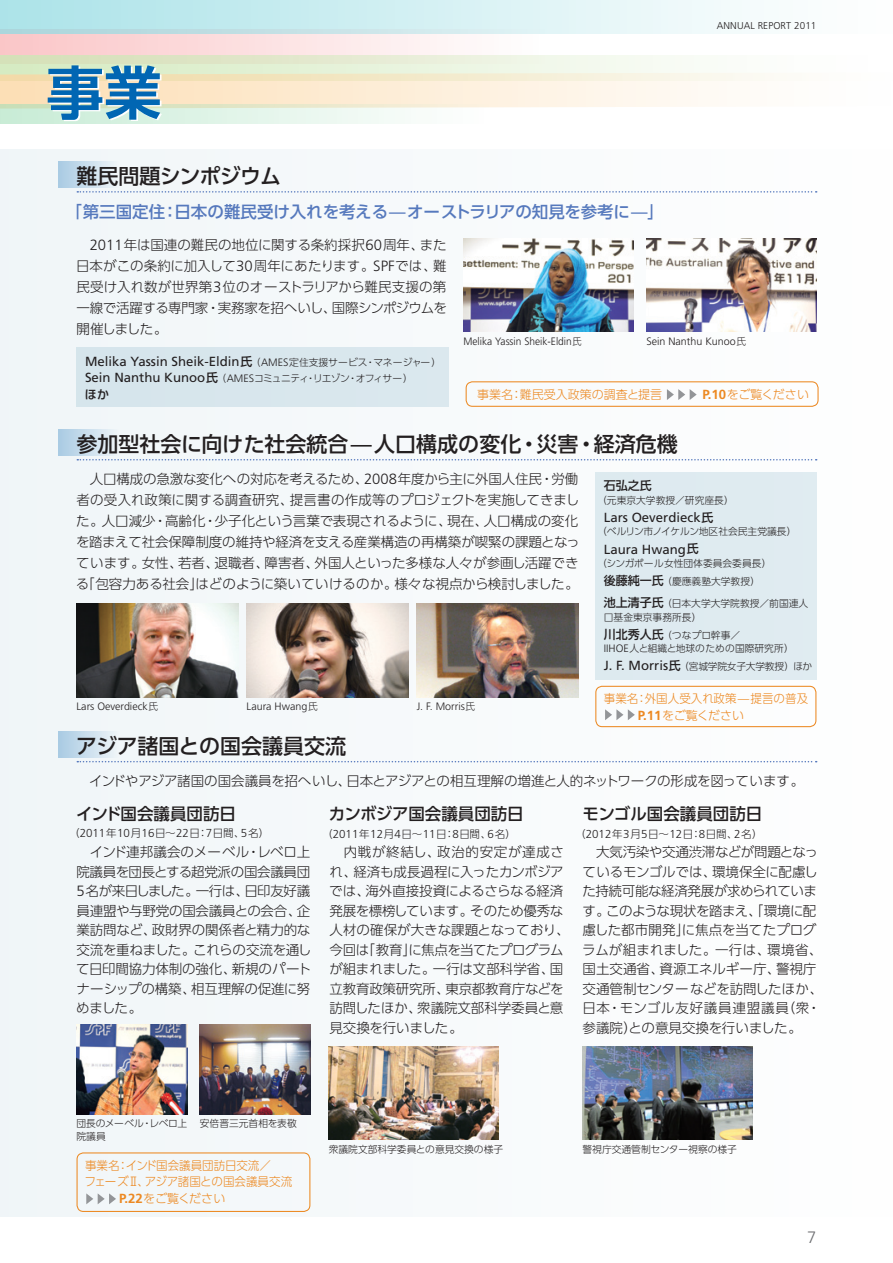
<style>
.page{position:relative;width:893px;height:1263px;background:#fff}
.page>*{position:absolute;margin:0;border:0;box-sizing:border-box;transform-origin:0 0}
.t1{font:700 57.75px "UD Shin Go Pro De";color:#0166b3}
.t2{font:500 21px "UD Shin Go Pro";color:#231f20}
.t3{font:500 21px "UD Shin Go Pro";letter-spacing:-.035em;color:#231f20}
.t4{font:500 16.5px "UD Shin Go Pro";color:#5679bd}
.t5{font:500 16.5px "UD Shin Go Pro";color:#231f20}
.t6{font:300 16.5px "Frutiger";color:#6c6d70}
.t7{font:300 13.5px/19.5px "UD Shin Go Pro";letter-spacing:-.015em;color:#231f20;text-align:justify}
.t8{font:13.2px "Frutiger";color:#231f20}
.t9{font:300 12px/16.5px "UD Shin Go Pro";color:#ec8922;scale:.96 1}
.t10{font:300 12px "UD Shin Go Pro";color:#ec8922}
.t11{font:500 12px "UD Shin Go Pro";color:#231f20}
.t12{font:300 10.8px "Frutiger";color:#231f20}
.t13{font:300 10.8px "Frutiger";color:#231f20;scale:.95 1}
.t14{font:300 10.5px "UD Shin Go Pro";color:#231f20}
.t15{font:300 9.9px "Frutiger";letter-spacing:.01em;color:#231f20}
.t16{font:300 9.75px/13.5px "UD Shin Go Pro";color:#231f20}
.t17{font:300 9.75px "UD Shin Go Pro";letter-spacing:-.07em;color:#231f20}
.t18{font:300 9.75px "UD Shin Go Pro";letter-spacing:-.025em;color:#231f20}
.s1{font-family:"Frutiger";font-size:14.85px}
.s2{font-family:"UD Shin Go Pro";font-weight:500;font-size:12px}
.s3{font-family:"UD Shin Go Pro";font-weight:300;font-size:9.75px}
.s4{font-weight:300;font-size:10.8px}
.s5{font-family:"Frutiger";font-weight:400;font-size:13.2px}
.s6{font-weight:500;font-size:12px}
.s7{font-family:"Frutiger";font-size:10.8px}
.s8{font-family:"UD Shin Go Pro";font-size:9.75px}
.s9{font-family:"Frutiger";font-weight:700;font-size:13.2px}
.s10{font-family:"Frutiger";font-size:11.55px}
</style>
<div class="page">
<div style="left:0;top:149px;width:893px;height:1067px;background:#f7fafb"></div>
<div style="left:77px;top:347px;width:372px;height:60px;background:#d8e6ed"></div>
<div style="left:595px;top:472px;width:221px;height:207px;background:#e2edf2"></div>
<div style="left:59px;top:162px;width:60px;height:26px;background:linear-gradient(to right,#aacbe3,#eff5f8)"></div>
<div style="left:59px;top:429px;width:60px;height:27px;background:linear-gradient(to right,#aacbe3,#eff5f8)"></div>
<div style="left:59px;top:731px;width:60px;height:27px;background:linear-gradient(to right,#aacbe3,#eff5f8)"></div>
<svg style="left:77px;top:191px;width:740px;height:2px"></svg>
<svg style="left:77px;top:459px;width:740px;height:1px"></svg>
<svg style="left:77px;top:761px;width:740px;height:1px"></svg>
<img style="left:463px;top:238px;width:171px;height:94px">
<img style="left:417px;top:604px;width:161px;height:93px">
<img style="left:583px;top:1046px;width:170px;height:94px">
<img style="left:646px;top:238px;width:170px;height:94px">
<img style="left:247px;top:604px;width:161px;height:93px">
<img style="left:329px;top:1046px;width:170px;height:94px">
<img style="left:77px;top:604px;width:161px;height:93px">
<img style="left:77px;top:1025px;width:110px;height:89px">
<img style="left:200px;top:1025px;width:110px;height:89px">
<svg style="left:86px;top:1193px;width:30px;height:11px"></svg>
<svg style="left:667px;top:389px;width:30px;height:11px"></svg>
<div style="left:466px;top:381px;width:353px;height:26px;border:1px solid #ec8922;border-radius:6px"></div>
<svg style="left:605px;top:709px;width:30px;height:11px"></svg>
<div style="left:595px;top:686px;width:221px;height:41px;border:1px solid #ec8922;border-radius:6px"></div>
<div style="left:77px;top:1152px;width:233px;height:60px;border:1px solid #ec8922;border-radius:6px"></div>
<div style="left:0;top:30px;width:544px;height:34px;background:linear-gradient(to right,#fac5c7,#feffff)"></div>
<div style="left:0;top:0;width:893px;height:34px;background:linear-gradient(to right,#abe1e7,#fff)"></div>
<div style="left:0;top:56px;width:893px;height:25px;background:linear-gradient(to right,#d4e5bc,#fff)"></div>
<svg style="left:0;top:72px;width:893px;height:36px"></svg>
<svg style="left:0;top:104px;width:489px;height:19px"></svg>
<h1 class="t1" style="left:46px;top:46px;width:117px">事業</h1>
<h2 class="t3" style="left:77px;top:159px;width:206px">難民問題シンポジウム</h2>
<p class="t4" style="left:65px;top:198px;width:600px">「第三国定住：日本の難民受け入れを考える—オーストラリアの知見を参考に—」</p>
<p class="t15" style="left:717px;top:20px;width:101px">ANNUAL REPORT 2011</p>
<p class="t7" style="left:76px;top:234px;width:372px;line-height:21px;text-indent:13px"><span class="s1">2011</span>年は国連の難民の地位に関する条約採択<span class="s1">60</span>周年、また日本がこの条約に加入して<span class="s1">30</span>周年にあたります。<span class="s1">SPF</span>では、難民受け入れ数が世界第<span class="s1">3</span>位のオーストラリアから難民支援の第一線で活躍する専門家・実務家を招へいし、国際シンポジウムを開催しました。</p>
<p class="t8" style="left:85px;top:353px;width:358px">Melika Yassin Sheik-Eldin<span class="s2">氏</span><span class="s3">（</span><span class="s4">AMES</span><span class="s3">定住支援サービス・マネージャー）</span></p>
<p class="t17" style="left:85px;top:371px;width:329px"><span class="s5">Sein Nanthu Kunoo</span><span class="s6">氏</span>（<span class="s7">AMES</span>コミュニティ・リエゾン・オフィサー）</p>
<p class="t11" style="left:85px;top:384px;width:26px">ほか</p>
<p class="t13" style="left:463px;top:335px;width:126px">Melika Yassin Sheik-Eldin<span class="s8">氏</span></p>
<p class="t12" style="left:646px;top:335px;width:101px">Sein Nanthu Kunoo<span class="s8">氏</span></p>
<p class="t10" style="left:477px;top:384px;width:187px">事業名：難民受入政策の調査と提言</p>
<p class="t10" style="left:703px;top:384px;width:108px"><span class="s9">P.10</span>をご覧ください</p>
<h2 class="t2" style="left:77px;top:427px;width:603px">参加型社会に向けた社会統合—人口構成の変化・災害・経済危機</h2>
<p class="t7" style="left:76px;top:468px;width:505px;line-height:21px;text-indent:14px">人口構成の急激な変化への対応を考えるため、<span class="s1">2008</span>年度から主に外国人住民・労働者の受入れ政策に関する調査研究、提言書の作成等のプロジェクトを実施してきました。人口減少・高齢化・少子化という言葉で表現されるように、現在、人口構成の変化を踏まえて社会保障制度の維持や経済を支える産業構造の再構築が喫緊の課題となっています。女性、若者、退職者、障害者、外国人といった多様な人々が参画し活躍できる「包容力ある社会」はどのように築いていけるのか。様々な視点から検討しました。</p>
<p class="t12" style="left:77px;top:701px;width:83px">Lars Oeverdieck<span class="s8">氏</span></p>
<p class="t12" style="left:247px;top:701px;width:73px">Laura Hwang<span class="s8">氏</span></p>
<p class="t12" style="left:417px;top:701px;width:60px">J. F. Morris<span class="s8">氏</span></p>
<h2 class="t2" style="left:76px;top:729px;width:272px">アジア諸国との国会議員交流</h2>
<p class="t11" style="left:604px;top:476px;width:49px">石弘之氏</p>
<p class="t16" style="left:597px;top:493px;width:138px">（元東京大学教授／研究座長）</p>
<p class="t8" style="left:604px;top:510px;width:111px">Lars Oeverdieck<span class="s2">氏</span></p>
<p class="t16" style="left:597px;top:525px;width:201px">（ベルリン市ノイケルン地区社会民主党議長）</p>
<p class="t8" style="left:604px;top:541px;width:97px">Laura Hwang<span class="s2">氏</span></p>
<p class="t16" style="left:597px;top:554px;width:176px;line-height:18px;text-align:center">（シンガポール女性団体委員会委員長）<span class="s6">後藤純一氏</span>（慶應義塾大学教授）</p>
<p class="t16" style="left:604px;top:596px;width:206px"><span class="s6">池上清子氏</span>（日本大学大学院教授／前国連人口基金東京事務所長）</p>
<p class="t16" style="left:604px;top:628px;width:191px"><span class="s6">川北秀人氏</span>（つなプロ幹事／<br><span class="s7">IIHOE</span>人と組織と地球のための国際研究所）</p>
<p class="t18" style="left:604px;top:658px;width:210px"><span class="s5">J. F. Morris</span><span class="s6">氏</span>（宮城学院女子大学教授）ほか</p>
<p class="t9" style="left:638px;top:690px;width:179px;text-indent:-34px">事業名：外国人受入れ政策̶提言の普及<br><span class="s9">P.11</span>をご覧ください</p>
<p class="t7" style="left:89px;top:770px;width:716px">インドやアジア諸国の国会議員を招へいし、日本とアジアとの相互理解の増進と人的ネットワークの形成を図っています。</p>
<p class="t5" style="left:76px;top:800px;width:161px">インド国会議員団訪日</p>
<p class="t14" style="left:69px;top:824px;width:202px">（<span class="s10">2011</span>年<span class="s10">10</span>月<span class="s10">16</span>日～<span class="s10">22</span>日：<span class="s10">7</span>日間、<span class="s10">5</span>名）</p>
<p class="t7" style="left:76px;top:842px;width:237px;text-indent:14px">インド連邦議会のメーベル・レベロ上院議員を団長とする超党派の国会議員団<span class="s1">5</span>名が来日しました。一行は、日印友好議員連盟や与野党の国会議員との会合、企業訪問など、政財界の関係者と精力的な交流を重ねました。これらの交流を通して日印間協力体制の強化、新規のパートナーシップの構築、相互理解の促進に努めました。</p>
<p class="t5" style="left:329px;top:800px;width:196px">カンボジア国会議員団訪日</p>
<p class="t14" style="left:322px;top:825px;width:195px">（<span class="s10">2011</span>年<span class="s10">12</span>月<span class="s10">4</span>日～<span class="s10">11</span>日：<span class="s10">8</span>日間、<span class="s10">6</span>名）</p>
<p class="t7" style="left:329px;top:842px;width:242px;text-align:left;text-indent:15px">内戦が終結し、政治的安定が達成され、経済も成長過程に入ったカンボジアでは、海外直接投資によるさらなる経済発展を標榜しています。そのため優秀な人材の確保が大きな課題となっており、今回は「教育」に焦点を当てたプログラムが組まれました。一行は文部科学省、国立教育政策研究所、東京都教育庁などを訪問したほか、衆議院文部科学委員と意見交換を行いました。</p>
<p class="t5" style="left:582px;top:800px;width:181px">モンゴル国会議員団訪日</p>
<p class="t14" style="left:575px;top:825px;width:189px">（<span class="s10">2012</span>年<span class="s10">3</span>月<span class="s10">5</span>日～<span class="s10">12</span>日：<span class="s10">8</span>日間、<span class="s10">2</span>名）</p>
<p class="t7" style="left:582px;top:842px;width:242px;text-align:left;text-indent:14px">大気汚染や交通渋滞などが問題となっているモンゴルでは、環境保全に配慮した持続可能な経済発展が求められています。このような現状を踏まえ、「環境に配慮した都市開発」に焦点を当てたプログラムが組まれました。一行は、環境省、国土交通省、資源エネルギー庁、警視庁交通管制センターなどを訪問したほか、日本・モンゴル友好議員連盟議員（衆・参議院）との意見交換を行いました。</p>
<p class="t16" style="left:77px;top:1116px;width:112px;line-height:12.8px">団長のメーベル・レベロ上院議員</p>
<p class="t16" style="left:200px;top:1116px;width:98px">安倍晋三元首相を表敬</p>
<p class="t9" style="left:85px;top:1156px;width:195px">事業名：インド国会議員団訪日交流／</p>
<p class="t9" style="left:84px;top:1173px;width:218px">フェーズⅡ、アジア諸国との国会議員交流</p>
<p class="t10" style="left:119px;top:1188px;width:108px"><span class="s9">P.22</span>をご覧ください</p>
<p class="t16" style="left:329px;top:1142px;width:176px">衆議院文部科学委員との意見交換の様子</p>
<p class="t16" style="left:583px;top:1142px;width:156px">警視庁交通管制センター視察の様子</p>
<p class="t6" style="left:807px;top:1228px;width:11px">7</p>
</div>
